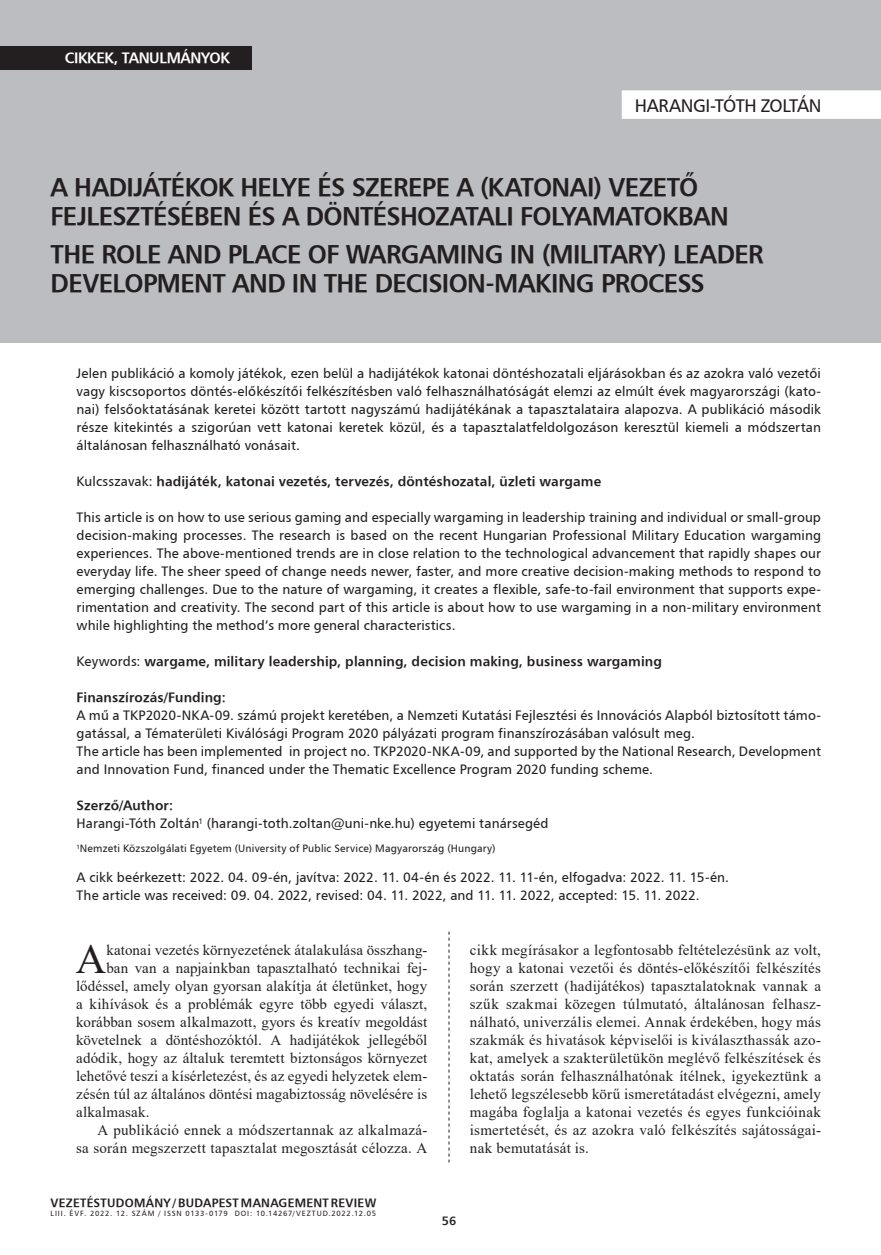
<style>
.page{position:relative;width:881px;height:1255px;background:#fff}
.page>*{position:absolute;margin:0;border:0;box-sizing:border-box;transform-origin:0 0}
.Iniciálé{font:42.15px "Times New Roman";color:#231f20}
.kenyérszöveg_opcioná{font:25.5px/29.4px "H Humanist 777 BT Bold";letter-spacing:-.025em;color:#231f20}
.kenyérszöveg_opcioná-2{font:18px "H Humanist 777 BT";letter-spacing:-.025em;color:#231f20}
.kenyérszöveg_opcioná-3{font:15px/18px "Times New Roman";letter-spacing:.015em;color:#231f20;text-align:right}
.Iniciálé-2{font:15px "Times New Roman";letter-spacing:.005em;color:#231f20}
.t1{font:15px "H Humanist 777 BT Bold";letter-spacing:-.025em;color:#fff}
.Kezdő_oldal_bevezető{font:13.5px/18px "H Humanist 777 BT";letter-spacing:.005em;color:#231f20;text-align:justify}
.Kezdő_oldal_bevezető-2{font:13.5px "H Humanist 777 BT Bold";letter-spacing:.01em;color:#231f20}
.t2{font:12px "H Humanist 777 BT Bold";letter-spacing:.02em;color:#231f20}
.Lábjegyzet{font:10.5px "H Humanist 777 BT";letter-spacing:.015em;color:#231f20}
.t3{font:7.5px "H Humanist 777 BT";letter-spacing:.105em;color:#231f20}
.s1{font-family:"H Humanist 777 BT"}
</style>
<div class="page">
<svg style="left:448px;top:931px;width:1px;height:231px"></svg>
<div style="left:0;top:0;width:880px;height:342px;background:#bcbdc0"></div>
<div style="left:0;top:46px;width:251px;height:23px;background:#231f20"></div>
<div style="left:621px;top:90px;width:259px;height:29px;background:#fff"></div>
<p class="t1" style="left:65px;top:49px;width:166px">CIKKEK, TANULMÁNYOK</p>
<p class="kenyérszöveg_opcioná-2" style="left:634px;top:94px;width:188px">HARANGI-TÓTH ZOLTÁN</p>
<p class="kenyérszöveg_opcioná" style="left:51px;top:171px;width:679px">A HADIJÁTÉKOK HELYE ÉS SZEREPE A (KATONAI) VEZETŐ<br>FEJLESZTÉSÉBEN ÉS A DÖNTÉSHOZATALI FOLYAMATOKBAN</p>
<p class="kenyérszöveg_opcioná" style="left:51px;top:238px;width:714px">THE ROLE AND PLACE OF WARGAMING IN (MILITARY) LEADER<br>DEVELOPMENT AND IN THE DECISION-MAKING PROCESS</p>
<p class="Kezdő_oldal_bevezető" style="left:77px;top:364px;width:745px">Jelen publikáció a komoly játékok, ezen belül a hadijátékok katonai döntéshozatali eljárásokban és az azokra való vezetői vagy kiscsoportos döntés-előkészítői felkészítésben való felhasználhatóságát elemzi az elmúlt évek magyarországi (kato&shy;nai) felsőoktatásának keretei között tartott nagyszámú hadijátékának a tapasztalataira alapozva. A publikáció második része kitekintés a szigorúan vett katonai keretek közül, és a tapasztalatfeldolgozáson keresztül kiemeli a módszertan általánosan felhasználható vonásait.</p>
<p class="Kezdő_oldal_bevezető-2" style="left:77px;top:473px;width:526px"><span class="s1">Kulcsszavak:</span> hadijáték, katonai vezetés, tervezés, döntéshozatal, üzleti wargame</p>
<p class="Kezdő_oldal_bevezető" style="left:77px;top:508px;width:745px">This article is on how to use serious gaming and especially wargaming in leadership training and individual or small-group decision-making processes. The research is based on the recent Hungarian Professional Military Education wargaming experiences. The above-mentioned trends are in close relation to the technological advancement that rapidly shapes our everyday life. The sheer speed of change needs newer, faster, and more creative decision-making methods to respond to emerging challenges. Due to the nature of wargaming, it creates a flexible, safe-to-fail environment that supports expe&shy;rimentation and creativity. The second part of this article is about how to use wargaming in a non-military environment while highlighting the method’s more general characteristics.</p>
<p class="Kezdő_oldal_bevezető-2" style="left:77px;top:653px;width:586px"><span class="s1">Keywords:</span> wargame, military leadership, planning, decision making, business wargaming</p>
<p class="Kezdő_oldal_bevezető-2" style="left:77px;top:689px;width:151px">Finanszírozás/Funding:</p>
<p class="Kezdő_oldal_bevezető" style="left:77px;top:706px;width:745px">A mű a TKP2020-NKA-09. számú projekt keretében, a Nemzeti Kutatási Fejlesztési és Innovációs Alapból biztosított támo&shy;gatással, a Tématerületi Kiválósági Program 2020 pályázati program finanszírozásában valósult meg.</p>
<p class="Kezdő_oldal_bevezető" style="left:77px;top:742px;width:745px">The article has been implemented in project no. TKP2020-NKA-09, and supported by the National Research, Development and Innovation Fund, financed under the Thematic Excellence Program 2020 funding scheme.</p>
<p class="Kezdő_oldal_bevezető-2" style="left:77px;top:797px;width:98px">Szerző/Author:</p>
<p class="Kezdő_oldal_bevezető" style="left:77px;top:814px;width:473px">Harangi-Tóth Zoltán<sup>1</sup> (harangi-toth.zoltan@uni-nke.hu) egyetemi tanársegéd</p>
<p class="Lábjegyzet" style="left:77px;top:842px;width:420px"><sup>1</sup>Nemzeti Közszolgálati Egyetem (University of Public Service) Magyarország (Hungary)</p>
<p class="Kezdő_oldal_bevezető" style="left:77px;top:868px;width:653px">A cikk beérkezett: 2022. 04. 09-én, javítva: 2022. 11. 04-én és 2022. 11. 11-én, elfogadva: 2022. 11. 15-én.</p>
<p class="Kezdő_oldal_bevezető" style="left:77px;top:886px;width:624px">The article was received: 09. 04. 2022, revised: 04. 11. 2022, and 11. 11. 2022, accepted: 15. 11. 2022.</p>
<p class="Iniciálé" style="left:76px;top:928px;width:32px">A</p>
<p class="Iniciálé-2" style="left:106px;top:938px;width:322px">katonai vezetés környezetének átalakulása összhang-</p>
<p class="Iniciálé-2" style="left:106px;top:956px;width:322px">ban van a napjainkban tapasztalható technikai fej-</p>
<p class="Iniciálé-2" style="left:76px;top:974px;width:352px">lődéssel, amely olyan gyorsan alakítja át életünket, hogy</p>
<p class="Iniciálé-2" style="left:76px;top:992px;width:352px">a kihívások és a problémák egyre több egyedi választ,</p>
<p class="Iniciálé-2" style="left:76px;top:1010px;width:352px">korábban sosem alkalmazott, gyors és kreatív megoldást</p>
<p class="Iniciálé-2" style="left:76px;top:1028px;width:352px">követelnek a döntéshozóktól. A hadijátékok jellegéből</p>
<p class="Iniciálé-2" style="left:76px;top:1046px;width:352px">adódik, hogy az általuk teremtett biztonságos környezet</p>
<p class="Iniciálé-2" style="left:76px;top:1064px;width:352px">lehetővé teszi a kísérletezést, és az egyedi helyzetek elem-</p>
<p class="Iniciálé-2" style="left:76px;top:1082px;width:352px">zésén túl az általános döntési magabiztosság növelésére is</p>
<p class="Iniciálé-2" style="left:76px;top:1100px;width:75px">alkalmasak.</p>
<p class="kenyérszöveg_opcioná-3" style="left:76px;top:1120px;width:352px">A publikáció ennek a módszertannak az alkalmazá-<br>sa során megszerzett tapasztalat megosztását célozza. A</p>
<p class="kenyérszöveg_opcioná-3" style="left:469px;top:940px;width:352px;text-align:justify">cikk megírásakor a legfontosabb feltételezésünk az volt, hogy a katonai vezetői és döntés-előkészítői felkészítés során szerzett (hadijátékos) tapasztalatoknak vannak a szűk szakmai közegen túlmutató, általánosan felhasz&shy;nálható, univerzális elemei. Annak érdekében, hogy más szakmák és hivatások képviselői is kiválaszthassák azo&shy;kat, amelyek a szakterületükön meglévő felkészítések és oktatás során felhasználhatónak ítélnek, igyekeztünk a lehető legszélesebb körű ismeretátadást elvégezni, amely magába foglalja a katonai vezetés és egyes funkcióinak ismertetését, és az azokra való felkészítés sajátosságai&shy;nak bemutatását is.</p>
<p class="t2" style="left:51px;top:1194px;width:327px">VEZETÉSTUDOMÁNY / BUDAPEST MANAGEMENT REVIEW</p>
<p class="t3" style="left:51px;top:1208px;width:327px">LIII. ÉVF. 2022. 12. SZÁM / ISSN 0133-0179 DOI: 10.14267/VEZTUD.2022.12.05</p>
<p class="t2" style="left:441px;top:1212px;width:16px">56</p>
</div>
